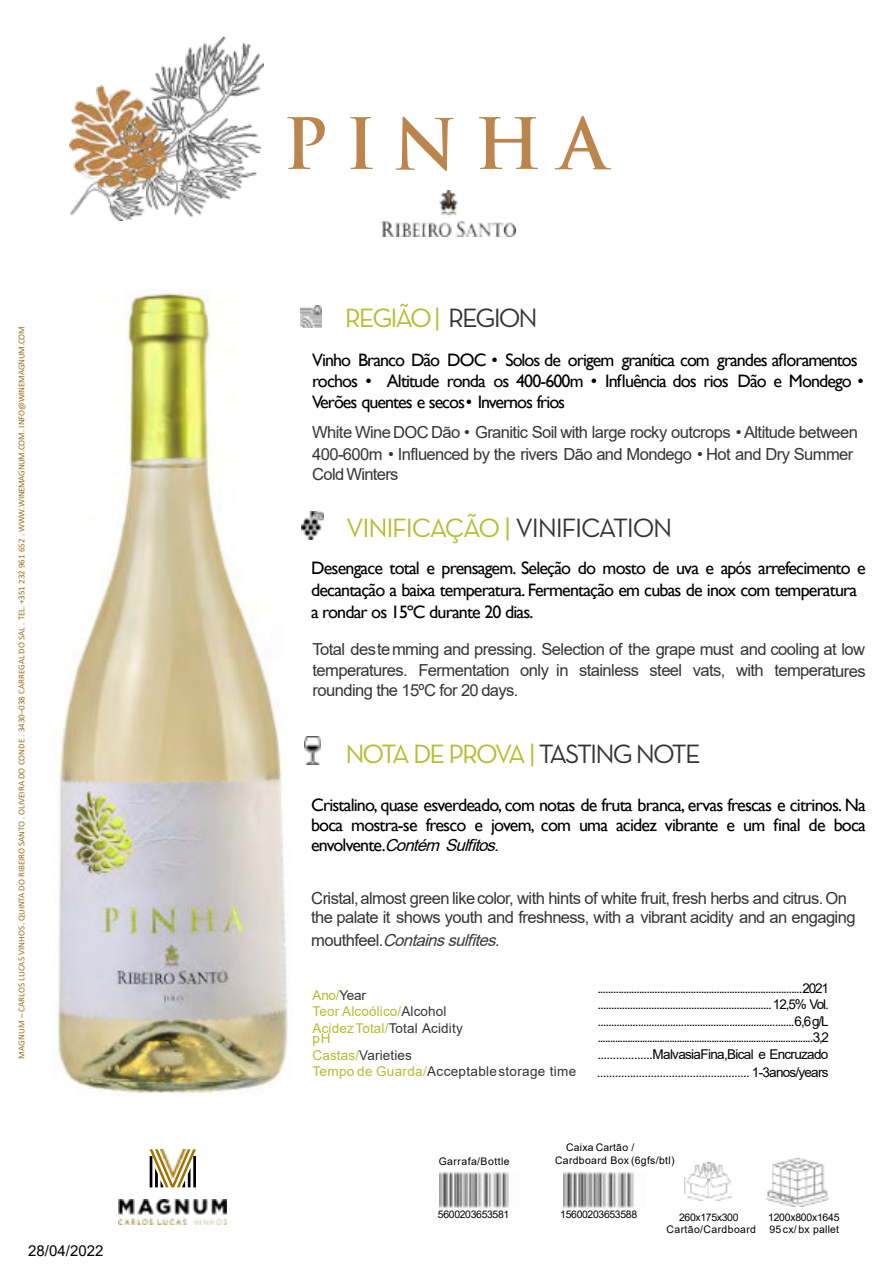
<style>
.page{position:relative;width:895px;height:1277px;background:#fff}
.page>*{position:absolute;margin:0;border:0;box-sizing:border-box;transform-origin:0 0}
.t1{font:27px "Neutra Text";letter-spacing:-.075em;color:#b7bb30}
.t2{font:27px "Neutra Text";letter-spacing:-.05em;color:#b7bb30}
.t3{font:18px/21px "Gill Sans";letter-spacing:-.045em;color:#000}
.t4{font:16.5px/22.8px "Arial";letter-spacing:-.035em;color:#353535}
.t5{font:italic 16.5px "Arial";color:#3b3b3b}
.t6{font:italic 16.5px "Arial";color:#000}
.t7{font:15px "Arial";color:#000}
.t8{font:13.5px/16.5px "Arial";letter-spacing:-.05em;color:#000;text-align:justify}
.t9{font:13.5px/16.5px "Arial";letter-spacing:.01em;color:#b7bb30}
.t10{font:13.5px/16.5px "Arial";letter-spacing:.025em;color:#343434}
.t11{font:10.5px "Arial";letter-spacing:.02em;color:#000}
.t12{font:10.5px "Arial";letter-spacing:-.035em;color:#000}
.t13{font:10.5px/12.3px "Arial";letter-spacing:.04em;color:#000;text-align:center}
.t14{font:10.5px/12.3px "Arial";letter-spacing:-.025em;color:#000}
.t15{font:10.5px "Arial";letter-spacing:.045em;color:#000}
.t16{font:9px "Calibri";letter-spacing:-.005em;color:#9a7023}
.s1{color:#343434}
.s2{font-family:"Gill Sans";font-style:normal;font-size:18px}
.s3{font-style:normal;color:#353535}
.s4{color:#b7bb30}
</style>
<div class="page">
<img style="left:69px;top:38px;width:194px;height:183px">
<img style="left:439px;top:1172px;width:70px;height:36px">
<img style="left:563px;top:1172px;width:71px;height:36px">
<svg style="left:554px;top:116px;width:57px;height:53px"></svg>
<svg style="left:479px;top:117px;width:59px;height:52px"></svg>
<svg style="left:395px;top:117px;width:58px;height:54px"></svg>
<svg style="left:350px;top:117px;width:22px;height:52px"></svg>
<svg style="left:287px;top:117px;width:38px;height:52px"></svg>
<img style="left:300px;top:306px;width:21px;height:21px">
<img style="left:766px;top:1158px;width:62px;height:48px">
<img style="left:684px;top:1162px;width:47px;height:38px">
<img style="left:301px;top:511px;width:22px;height:28px">
<img style="left:304px;top:736px;width:16px;height:28px">
<svg style="left:149px;top:1149px;width:47px;height:38px"></svg>
<hr style="left:193px;top:1156px;width:3px;height:31px;background:#000">
<hr style="left:150px;top:1156px;width:2px;height:31px;background:#000">
<img style="left:118px;top:1199px;width:108px;height:25px">
<img style="left:381px;top:191px;width:134px;height:45px">
<img style="left:57px;top:290px;width:231px;height:805px">
<p class="t16" style="left:18px;top:1058px;width:734px;rotate:-90deg">MAGNUM – CARLOS LUCAS VINHOS . QUINTA DO RIBEIRO SANTO .OLIVEIRA DO CONDE . 3430–038 CARREGALDO SAL . TEL. +351 232 961 652 . WWW.WINEMAGNUM.COM. INFO@WINEMAGNUM.COM</p>
<p class="t7" style="left:28px;top:1244px;width:77px">28/04/2022</p>
<h1 class="t1" style="left:345px;top:308px;width:194px">REGIÃO | <span class="s1">REGION</span></h1>
<p class="t3" style="left:312px;top:352px;width:553px">Vinho Branco Dão DOC • Solos de origem granítica com grandes afloramentos rochos • Altitude ronda os 400-600m • Influência dos rios Dão e Mondego •<br>Verões quentes e secos• Invernos frios</p>
<p class="t4" style="left:312px;top:422px;width:547px">White Wine DOC Dão • Granitic Soil with large rocky outcrops • Altitude between<br>400-600m • Influenced by the rivers Dão and Mondego • Hot and Dry Summer</p>
<p class="t4" style="left:312px;top:464px;width:88px">Cold Winters</p>
<h1 class="t2" style="left:346px;top:518px;width:327px">VINIFICAÇÃO | <span class="s1">VINIFICATION</span></h1>
<p class="t3" style="left:311px;top:559px;width:556px;line-height:22.2px">Desengace total e prensagem. Seleção do mosto de uva e após arrefecimento e decantação a baixa temperatura. Fermentação em cubas de inox com temperatura a rondar os 15ºC durante 20 dias.</p>
<p class="t4" style="left:312px;top:640px;width:554px;line-height:21.1px">Total destemming and pressing. Selection of the grape must and cooling at low temperatures. Fermentation only in stainless steel vats, with temperatures</p>
<p class="t4" style="left:312px;top:680px;width:207px">rounding the 15ºC for 20 days.</p>
<h1 class="t1" style="left:345px;top:744px;width:357px">NOTA DE PROVA | <span class="s1">TASTING NOTE</span></h1>
<p class="t3" style="left:311px;top:797px;width:556px;line-height:19.5px">Cristalino, quase esverdeado, com notas de fruta branca, ervas frescas e citrinos. Na boca mostra-se fresco e jovem, com uma acidez vibrante e um final de boca</p>
<p class="t6" style="left:311px;top:838px;width:193px"><span class="s2">envolvente.</span>Contém Sulfitos.</p>
<p class="t4" style="left:311px;top:890px;width:545px;line-height:19.5px">Cristal,almost green likecolor, with hints of white fruit, fresh herbs and citrus. On the palate it shows youth and freshness, with a vibrant acidity and an engaging</p>
<p class="t5" style="left:311px;top:934px;width:194px"><span class="s3">m o u t h fe e l .</span> Contains sulfites.</p>
<p class="t9" style="left:312px;top:988px;width:152px">Ano/<span class="s1">Year<br></span>Teor Alcoólico/<span class="s1">Alcohol<br></span>AcidezTotal/<span class="s1">Total Acidity</span></p>
<p class="t10" style="left:312px;top:1031px;width:265px"><span class="s4">pH<br>Castas/</span>Varieties<br><span class="s4">Tempo de Guarda/</span>Acceptablestorage time</p>
<p class="t8" style="left:597px;top:981px;width:233px">...............................................................................2021 .................................................................12,5% Vol. .........................................................................6,6g/L .......................................................................................3,2 ..................MalvasiaFina,Bical e Encruzado</p>
<p class="t8" style="left:596px;top:1065px;width:233px">................................................... 1-3anos/years</p>
<p class="t11" style="left:566px;top:1143px;width:70px">Caixa Cartão /</p>
<p class="t15" style="left:438px;top:1157px;width:72px">Garrafa/Bottle</p>
<p class="t11" style="left:555px;top:1156px;width:121px">Cardboard Box (6gfs/btl)</p>
<p class="t12" style="left:438px;top:1210px;width:73px">5600203653581</p>
<p class="t12" style="left:560px;top:1210px;width:78px">15600203653588</p>
<p class="t13" style="left:666px;top:1212px;width:91px">260x175x300<br>Cartão/Cardboard</p>
<p class="t14" style="left:768px;top:1212px;width:73px">1200x800x1645<br>95 cx/ bx pallet</p>
</div>
